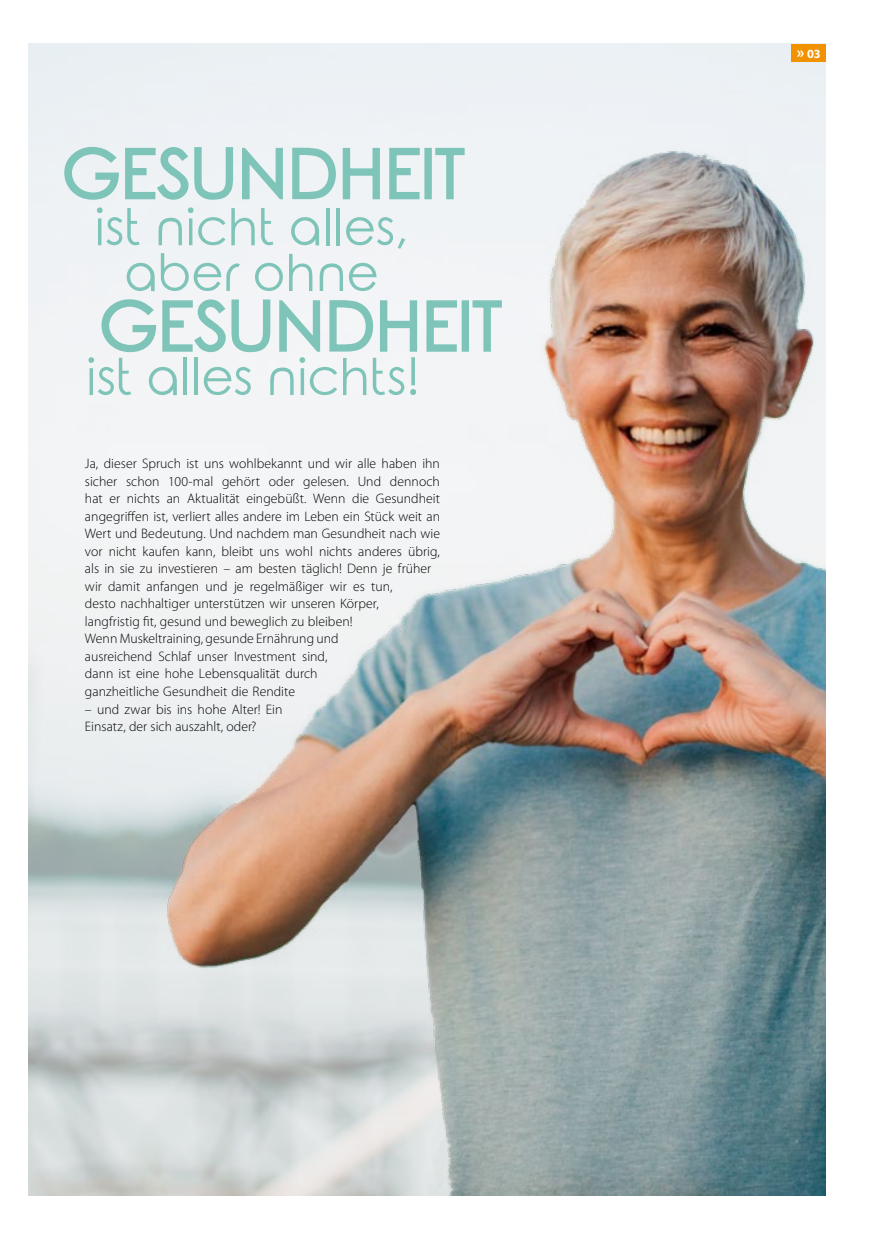
<style>
.page{position:relative;width:886px;height:1241px;background:#fff}
.page>*{position:absolute;margin:0;border:0;box-sizing:border-box;transform-origin:0 0}
.t1{font:50px/45.8px "Rounded Elegance";letter-spacing:.005em;color:#7ec4b8;text-align:center}
.t2{font:300 13.75px/17.5px "Myriad Pro";color:#000}
.t3{font:700 12.5px "Myriad Pro";color:#fff}
.s1{font-size:16.25px}
</style>
<div class="page">
<img style="left:28px;top:43px;width:798px;height:1152px">
<div style="left:791px;top:44px;width:35px;height:18px;background:#f39200"></div>
<svg style="left:63px;top:145px;width:403px;height:56px"></svg>
<svg style="left:100px;top:298px;width:403px;height:55px"></svg>
<h1 class="t1" style="left:95px;top:211px;width:315px">ist nicht alles, aber ohne</h1>
<h1 class="t1" style="left:86px;top:360px;width:336px">ist alles nichts!</h1>
<p class="t2" style="left:85px;top:455px;width:357px">Ja, dieser Spruch ist uns wohlbekannt und wir alle haben ihn sicher schon 100-mal gehört oder gelesen. Und dennoch hat er nichts an Aktualität eingebüßt. Wenn die Gesundheit angegriffen ist, verliert alles andere im Leben ein Stück weit an Wert und Bedeutung. Und nachdem man Gesundheit nach wie vor nicht kaufen kann, bleibt uns wohl nichts anderes übrig, als in sie zu investieren – am besten täglich! Denn je früher wir damit anfangen und je regelmäßiger wir es tun,<br>desto nachhaltiger unterstützen wir unseren Körper,<br>langfristig fit, gesund und beweglich zu bleiben!<br>Wenn Muskeltraining, gesunde Ernährung und<br>ausreichend Schlaf unser Investment sind,<br>dann ist eine hohe Lebensqualität durch<br>ganzheitliche Gesundheit die Rendite</p>
<p class="t2" style="left:85px;top:700px;width:199px">– und zwar bis ins hohe Alter! Ein<br>Einsatz, der sich auszahlt, oder?</p>
<p class="t3" style="left:797px;top:45px;width:26px"><span class="s1">»</span> 03</p>
</div>
